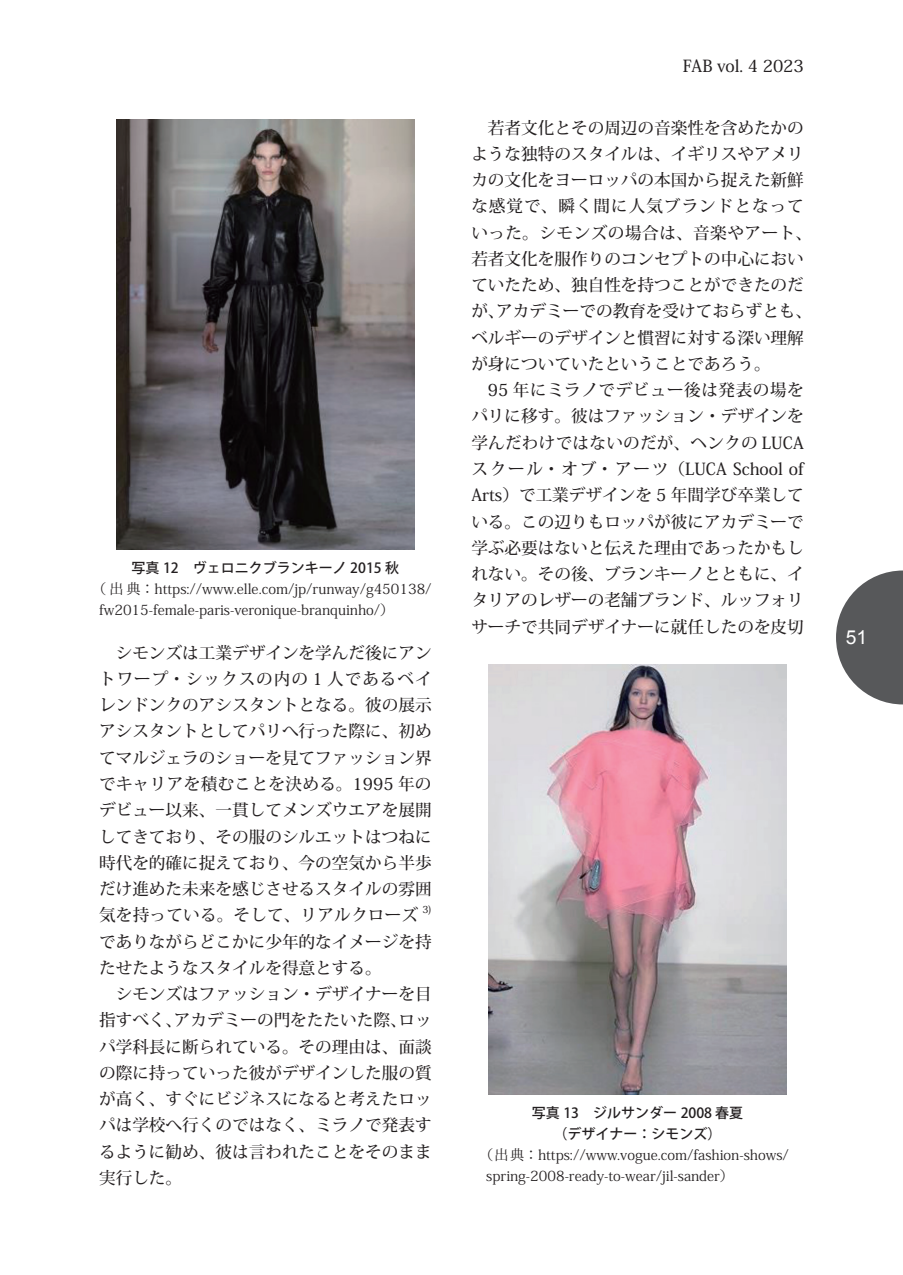
<style>
.page{position:relative;width:903px;height:1275px;background:#fff}
.page>*{position:absolute;margin:0;border:0;box-sizing:border-box;transform-origin:0 0}
.t1{font:19.25px "Arial";color:#fff}
.t2{font:500 16.62px/26.2px "Koz Min Pr 6 N";color:#231f20;text-align:justify}
.t3{font:14px/21px "Koz Min Pr 6 N";color:#231f20}
.t4{font:500 14px/21px "Koz Go Pr 6 N";color:#231f20;text-align:center}
.t5{font:500 9.62px "Koz Min Pr 6 N";color:#231f20}
</style>
<div class="page">
<svg style="left:836px;top:570px;width:67px;height:134px"></svg>
<img style="left:117px;top:119px;width:297px;height:430px">
<img style="left:489px;top:664px;width:297px;height:430px">
<p class="t4" style="left:131px;top:557px;width:269px">写真 12　ヴェロニクブランキーノ 2015 秋</p>
<p class="t3" style="left:99px;top:578px;width:334px;text-indent:-7px">（出典：https://www.elle.com/jp/runway/g450138/ fw2015-female-paris-veronique-branquinho/）</p>
<p class="t2" style="left:99px;top:640px;width:334px;text-indent:17px">シモンズは工業デザインを学んだ後にアントワープ・シックスの内の 1 人であるベイレンドンクのアシスタントとなる。彼の展示アシスタントとしてパリへ行った際に、初めてマルジェラのショーを見てファッション界でキャリアを積むことを決める。1995 年のデビュー以来、一貫してメンズウエアを展開してきており、その服のシルエットはつねに時代を的確に捉えており、今の空気から半歩だけ進めた未来を感じさせるスタイルの雰囲気を持っている。そして、リアルクローズ</p>
<p class="t5" style="left:422px;top:904px;width:11px">3)</p>
<p class="t2" style="left:99px;top:929px;width:334px">でありながらどこかに少年的なイメージを持たせたようなスタイルを得意とする。</p>
<p class="t2" style="left:99px;top:981px;width:334px;text-indent:17px">シモンズはファッション・デザイナーを目指すべく、アカデミーの門をたたいた際、ロッパ学科長に断られている。その理由は、面談の際に持っていった彼がデザインした服の質が高く、すぐにビジネスになると考えたロッパは学校へ行くのではなく、ミラノで発表するように勧め、彼は言われたことをそのまま実行した。</p>
<p class="t2" style="left:683px;top:54px;width:122px">FAB vol. 4 2023</p>
<p class="t2" style="left:471px;top:115px;width:342px;text-align:left;text-indent:17px">若者文化とその周辺の音楽性を含めたかのような独特のスタイルは、イギリスやアメリカの文化をヨーロッパの本国から捉えた新鮮な感覚で、瞬く間に人気ブランドとなっていった。シモンズの場合は、音楽やアート、若者文化を服作りのコンセプトの中心においていたため、独自性を持つことができたのだが、アカデミーでの教育を受けておらずとも、ベルギーのデザインと慣習に対する深い理解が身についていたということであろう。</p>
<p class="t2" style="left:471px;top:377px;width:334px;text-indent:17px">95 年にミラノでデビュー後は発表の場をパリに移す。彼はファッション・デザインを学んだわけではないのだが、ヘンクの LUCAスクール・オブ・アーツ（LUCA School of Arts）で工業デザインを 5 年間学び卒業している。この辺りもロッパが彼にアカデミーで学ぶ必要はないと伝えた理由であったかもしれない。その後、ブランキーノとともに、イタリアのレザーの老舗ブランド、ルッフォリサーチで共同デザイナーに就任したのを皮切</p>
<p class="t4" style="left:532px;top:1102px;width:213px">写真 13　ジルサンダー 2008 春夏（デザイナー：シモンズ）</p>
<p class="t3" style="left:486px;top:1144px;width:304px;text-indent:-7px">（出典：https://www.vogue.com/fashion-shows/ spring-2008-ready-to-wear/jil-sander）</p>
<p class="t1" style="left:846px;top:625px;width:23px">51</p>
</div>
